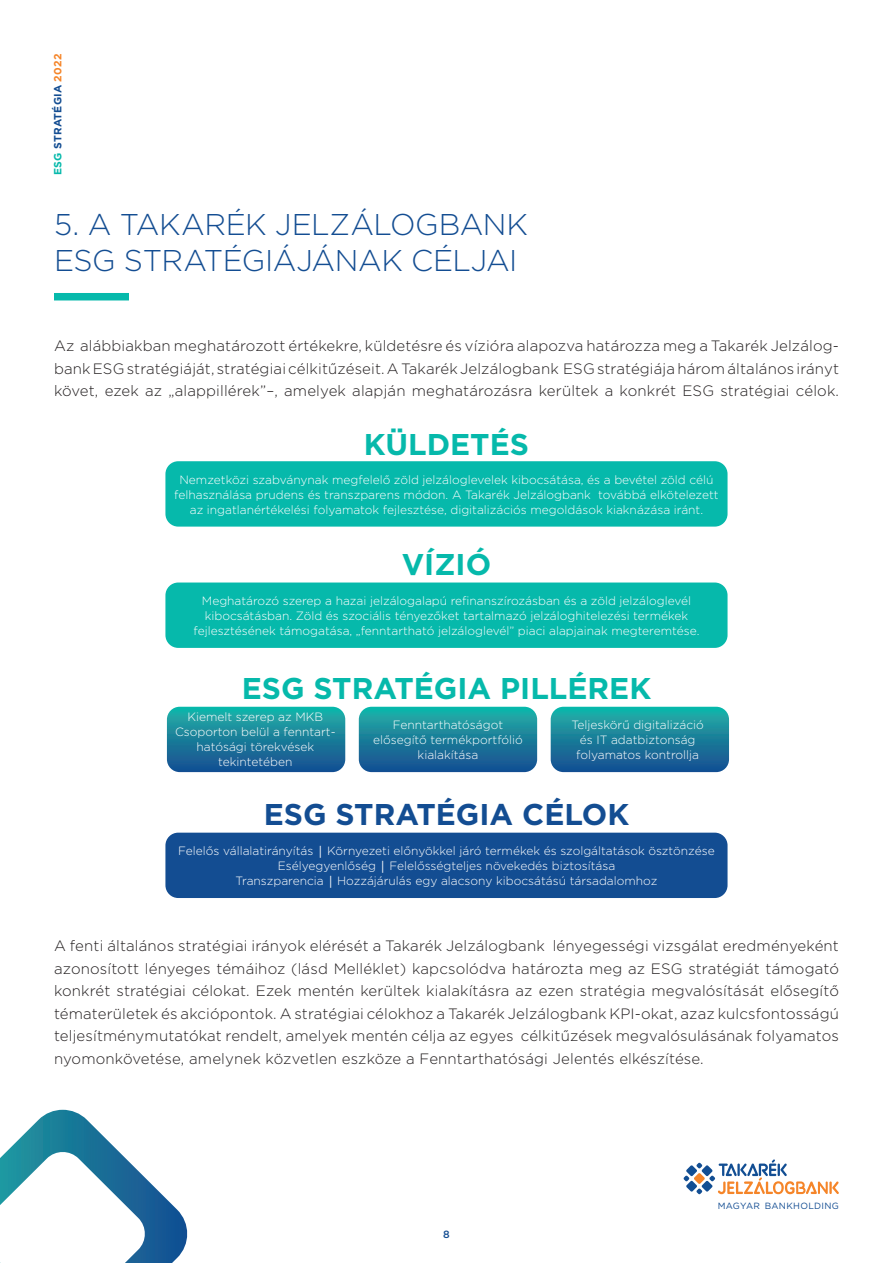
<style>
.page{position:relative;width:893px;height:1263px;background:#fff}
.page>*{position:absolute;margin:0;border:0;box-sizing:border-box;transform-origin:0 0}
.t1{font:300 30px/36px "Gotham";letter-spacing:-.015em;color:#134d92}
.t2{font:700 30px "Gotham";color:#06b9ab}
.t3{font:700 30px "Gotham";color:#134d92}
.t4{font:300 15px/22.5px "Gotham";letter-spacing:.01em;color:#231f20;text-align:justify}
.t5{font:300 12px/15px "Gotham";color:#fff;text-align:center}
.t6{font:700 10.5px "Gotham";letter-spacing:.025em;color:#134d92}
.t7{font:500 10.5px "Gotham";color:#134d92}
.t8{font:9px "Gotham";letter-spacing:.03em;color:#134d92}
.s1{color:#06b9ab}
.s2{color:#f58529}
.s3{font-family:"Open Sans";font-weight:400}
</style>
<div class="page">
<svg style="left:683px;top:1159px;width:156px;height:35px"></svg>
<div style="left:54px;top:293px;width:75px;height:7px;background:#06b9ab"></div>
<div style="left:165px;top:461px;width:562px;height:66px;background:#06b9ab;border-radius:13px"></div>
<div style="left:165px;top:582px;width:562px;height:66px;background:#06b9ab;border-radius:13px"></div>
<div style="left:165px;top:833px;width:562px;height:65px;background:#134d92;border-radius:13px"></div>
<svg style="left:167px;top:707px;width:178px;height:65px;background:#1b809c"></svg>
<svg style="left:359px;top:707px;width:178px;height:65px;background:#1b809c"></svg>
<svg style="left:551px;top:707px;width:178px;height:65px;background:#1b809c"></svg>
<svg style="left:0;top:1110px;width:188px;height:153px"></svg>
<p class="t6" style="left:51px;top:175px;width:123px;rotate:-90deg"><span class="s1">ESG</span> STRATÉGIA <span class="s2">2022</span></p>
<h1 class="t1" style="left:54px;top:205px;width:475px">5. A TAKARÉK JELZÁLOGBANK<br>ESG STRATÉGIÁJÁNAK CÉLJAI</h1>
<p class="t4" style="left:54px;top:334px;width:786px">Az alábbiakban meghatározott értékekre, küldetésre és vízióra alapozva határozza meg a Takarék Jelzálog&shy;bank ESG stratégiáját, stratégiai célkitűzéseit. A Takarék Jelzálogbank ESG stratégiája három általános irányt követ, ezek az „alappillérek”–, amelyek alapján meghatározásra kerültek a konkrét ESG stratégiai célok.</p>
<h1 class="t2" style="left:364px;top:424px;width:166px">KÜLDETÉS</h1>
<p class="t5" style="left:174px;top:472px;width:546px">Nemzetközi szabványnak megfelelő zöld jelzáloglevelek kibocsátása, és a bevétel zöld célú felhasználása prudens és transzparens módon. A Takarék Jelzálogbank továbbá elkötelezett az ingatlanértékelési folyamatok fejlesztése, digitalizációs megoldások kiaknázása iránt.</p>
<h1 class="t2" style="left:402px;top:545px;width:91px">VÍZIÓ</h1>
<p class="t5" style="left:194px;top:593px;width:507px">Meghatározó szerep a hazai jelzálogalapú refinanszírozásban és a zöld jelzáloglevél kibocsátásban. Zöld és szociális tényezőket tartalmazó jelzáloghitelezési termékek fejlesztésének támogatása, „fenntartható jelzáloglevél” piaci alapjainak megteremtése.</p>
<h1 class="t2" style="left:242px;top:668px;width:411px">ESG STRATÉGIA PILLÉREK</h1>
<p class="t5" style="left:175px;top:709px;width:162px">Kiemelt szerep az MKB<br>Csoporton belül a fenntart&shy;hatósági törekvések tekintetében</p>
<p class="t5" style="left:373px;top:717px;width:151px">Fenntarthatóságot elősegítő termékportfólió kialakítása</p>
<p class="t5" style="left:571px;top:717px;width:134px">Teljeskörű digitalizáció és IT adatbiztonság folyamatos kontrollja</p>
<h1 class="t3" style="left:264px;top:794px;width:367px">ESG STRATÉGIA CÉLOK</h1>
<p class="t5" style="left:178px;top:843px;width:538px">Felelős vállalatirányítás <span class="s3">|</span> Környezeti előnyökkel járó termékek és szolgáltatások ösztönzése<br>Esélyegyenlőség <span class="s3">|</span> Felelősségteljes növekedés biztosítása<br>Transzparencia <span class="s3">|</span> Hozzájárulás egy alacsony kibocsátású társadalomhoz</p>
<p class="t4" style="left:54px;top:934px;width:786px">A fenti általános stratégiai irányok elérését a Takarék Jelzálogbank lényegességi vizsgálat eredményeként azonosított lényeges témáihoz (lásd Melléklet) kapcsolódva határozta meg az ESG stratégiát támogató konkrét stratégiai célokat. Ezek mentén kerültek kialakításra az ezen stratégia megvalósítását elősegítő tématerületek és akciópontok. A stratégiai célokhoz a Takarék Jelzálogbank KPI-okat, azaz kulcsfontosságú teljesítménymutatókat rendelt, amelyek mentén célja az egyes célkitűzések megvalósulásának folyamatos nyomonkövetése, amelynek közvetlen eszköze a Fenntarthatósági Jelentés elkészítése.</p>
<p class="t7" style="left:443px;top:1227px;width:8px">8</p>
<p class="t8" style="left:718px;top:1200px;width:123px">MAGYAR BANKHOLDING</p>
</div>
